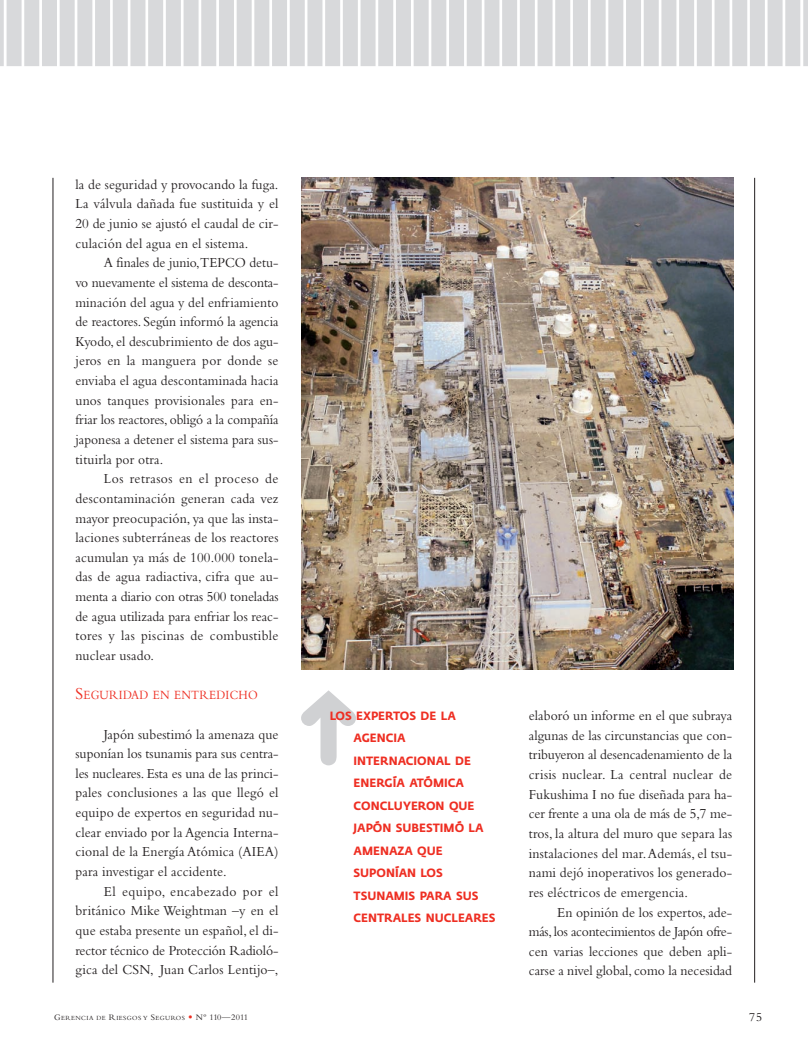
<style>
.page{position:relative;width:808px;height:1053px;background:#fff}
.page>*{position:absolute;margin:0;border:0;box-sizing:border-box;transform-origin:0 0}
.t1{font:14.38px/19.6px "Bembo";letter-spacing:.015em;color:#231f20;text-align:justify;scale:.95 1}
.t2{font:14.38px/19.6px "Bembo";letter-spacing:.015em;color:#231f20;text-align:justify;scale:.94 1}
.t3{font:13.12px "Bembo";letter-spacing:.02em;color:#ee2e22;scale:.9 1}
.t4{font:12.5px "Bembo";color:#231f20}
.t5{font:700 11.88px/22.5px "Fedra Sans";color:#ee2e22;scale:.95 1}
.t6{font:6.5px "Bembo";letter-spacing:.065em;color:#231f20}
.s1{font-size:17.5px}
.s2{font-size:8.75px}
.s3{font-family:"Goudy";font-size:8.75px;color:#ee2e22}
</style>
<div class="page">
<hr style="left:53px;top:178px;width:1px;height:804px;background:#231f20">
<hr style="left:754px;top:178px;width:1px;height:804px;background:#231f20">
<hr style="left:0;top:0;width:4px;height:66px;background:#d8d9db">
<div style="left:7px;top:0;width:15px;height:66px;background:#d8d9db"></div>
<div style="left:24px;top:0;width:15px;height:66px;background:#d8d9db"></div>
<div style="left:42px;top:0;width:15px;height:66px;background:#d8d9db"></div>
<div style="left:60px;top:0;width:15px;height:66px;background:#d8d9db"></div>
<div style="left:77px;top:0;width:15px;height:66px;background:#d8d9db"></div>
<div style="left:95px;top:0;width:15px;height:66px;background:#d8d9db"></div>
<div style="left:113px;top:0;width:15px;height:66px;background:#d8d9db"></div>
<div style="left:130px;top:0;width:15px;height:66px;background:#d8d9db"></div>
<div style="left:148px;top:0;width:15px;height:66px;background:#d8d9db"></div>
<div style="left:166px;top:0;width:15px;height:66px;background:#d8d9db"></div>
<div style="left:184px;top:0;width:15px;height:66px;background:#d8d9db"></div>
<div style="left:201px;top:0;width:15px;height:66px;background:#d8d9db"></div>
<div style="left:219px;top:0;width:15px;height:66px;background:#d8d9db"></div>
<div style="left:237px;top:0;width:15px;height:66px;background:#d8d9db"></div>
<div style="left:254px;top:0;width:15px;height:66px;background:#d8d9db"></div>
<div style="left:272px;top:0;width:15px;height:66px;background:#d8d9db"></div>
<div style="left:290px;top:0;width:15px;height:66px;background:#d8d9db"></div>
<div style="left:307px;top:0;width:15px;height:66px;background:#d8d9db"></div>
<div style="left:325px;top:0;width:15px;height:66px;background:#d8d9db"></div>
<div style="left:343px;top:0;width:15px;height:66px;background:#d8d9db"></div>
<div style="left:361px;top:0;width:15px;height:66px;background:#d8d9db"></div>
<div style="left:378px;top:0;width:15px;height:66px;background:#d8d9db"></div>
<div style="left:396px;top:0;width:15px;height:66px;background:#d8d9db"></div>
<div style="left:414px;top:0;width:15px;height:66px;background:#d8d9db"></div>
<div style="left:431px;top:0;width:15px;height:66px;background:#d8d9db"></div>
<div style="left:449px;top:0;width:15px;height:66px;background:#d8d9db"></div>
<div style="left:467px;top:0;width:15px;height:66px;background:#d8d9db"></div>
<div style="left:484px;top:0;width:15px;height:66px;background:#d8d9db"></div>
<div style="left:502px;top:0;width:15px;height:66px;background:#d8d9db"></div>
<div style="left:520px;top:0;width:15px;height:66px;background:#d8d9db"></div>
<div style="left:537px;top:0;width:15px;height:66px;background:#d8d9db"></div>
<div style="left:555px;top:0;width:15px;height:66px;background:#d8d9db"></div>
<div style="left:573px;top:0;width:15px;height:66px;background:#d8d9db"></div>
<div style="left:591px;top:0;width:15px;height:66px;background:#d8d9db"></div>
<div style="left:608px;top:0;width:15px;height:66px;background:#d8d9db"></div>
<div style="left:626px;top:0;width:15px;height:66px;background:#d8d9db"></div>
<div style="left:644px;top:0;width:15px;height:66px;background:#d8d9db"></div>
<div style="left:661px;top:0;width:15px;height:66px;background:#d8d9db"></div>
<div style="left:679px;top:0;width:15px;height:66px;background:#d8d9db"></div>
<div style="left:697px;top:0;width:15px;height:66px;background:#d8d9db"></div>
<div style="left:732px;top:0;width:15px;height:66px;background:#d8d9db"></div>
<div style="left:714px;top:0;width:15px;height:66px;background:#d8d9db"></div>
<div style="left:750px;top:0;width:15px;height:66px;background:#d8d9db"></div>
<div style="left:785px;top:0;width:15px;height:66px;background:#d8d9db"></div>
<div style="left:803px;top:0;width:5px;height:66px;background:#d8d9db"></div>
<div style="left:767px;top:0;width:15px;height:66px;background:#d8d9db"></div>
<img style="left:301px;top:178px;width:432px;height:491px">
<p class="t1" style="left:75px;top:176px;width:215px">la de seguridad y provocando la fuga.<br>La válvula dañada fue sustituida y el 20 de junio se ajustó el caudal de cir&shy;culación del agua en el sistema.</p>
<p class="t2" style="left:75px;top:254px;width:217px;text-indent:28px">A finales de junio,TEPCO detu&shy;vo nuevamente el sistema de desconta&shy;minación del agua y del enfriamiento de reactores. Según informó la agencia Kyodo, el descubrimiento de dos agu&shy;jeros en la manguera por donde se enviaba el agua descontaminada hacia unos tanques provisionales para en&shy;friar los reactores, obligó a la compañía japonesa a detener el sistema para sus&shy;tituirla por otra.</p>
<p class="t1" style="left:75px;top:470px;width:215px;text-indent:28px">Los retrasos en el proceso de descontaminación generan cada vez mayor preocupación, ya que las insta&shy;laciones subterráneas de los reactores acumulan ya más de 100.000 tonela&shy;das de agua radiactiva, cifra que au&shy;menta a diario con otras 500 toneladas de agua utilizada para enfriar los reac&shy;tores y las piscinas de combustible nuclear usado.</p>
<p class="t3" style="left:75px;top:690px;width:204px"><span class="s1">S</span>EGURIDAD EN ENTREDICHO</p>
<p class="t1" style="left:75px;top:725px;width:215px;text-indent:28px">Japón subestimó la amenaza que suponían los tsunamis para sus centra&shy;les nucleares. Esta es una de las princi&shy;pales conclusiones a las que llegó el equipo de expertos en seguridad nu&shy;clear enviado por la Agencia Interna&shy;cional de la Energía Atómica (AIEA) para investigar el accidente.</p>
<p class="t1" style="left:75px;top:882px;width:215px;text-indent:28px">El equipo, encabezado por el británico Mike Weightman –y en el que estaba presente un español, el di&shy;rector técnico de Protección Radioló&shy;gica del CSN, Juan Carlos Lentijo–,</p>
<p class="t5" style="left:354px;top:705px;width:151px;text-indent:-24px">LOS EXPERTOS DE LA<br>AGENCIA<br>INTERNACIONAL DE<br>ENERGÍA ATÓMICA<br>CONCLUYERON QUE<br>JAPÓN SUBESTIMÓ LA<br>AMENAZA QUE<br>SUPONÍAN LOS<br>TSUNAMIS PARA SUS<br>CENTRALES NUCLEARES</p>
<p class="t1" style="left:529px;top:707px;width:215px">elaboró un informe en el que subraya algunas de las circunstancias que con&shy;tribuyeron al desencadenamiento de la crisis nuclear. La central nuclear de Fukushima I no fue diseñada para ha&shy;cer frente a una ola de más de 5,7 me&shy;tros, la altura del muro que separa las instalaciones del mar.Además, el tsu&shy;nami dejó inoperativos los generado&shy;res eléctricos de emergencia.</p>
<p class="t1" style="left:529px;top:903px;width:215px;text-indent:28px">En opinión de los expertos, ade&shy;más,los acontecimientos de Japón ofre&shy;cen varias lecciones que deben apli&shy;carse a nivel global, como la necesidad</p>
<p class="t6" style="left:54px;top:1015px;width:196px"><span class="s2">G</span>ERENCIA DE <span class="s2">R</span>IESGOS Y <span class="s2">S</span>EGUROS <span class="s3">•</span> <span class="s2">Nº 110—2011</span></p>
<p class="t4" style="left:749px;top:1013px;width:14px">75</p>
</div>
